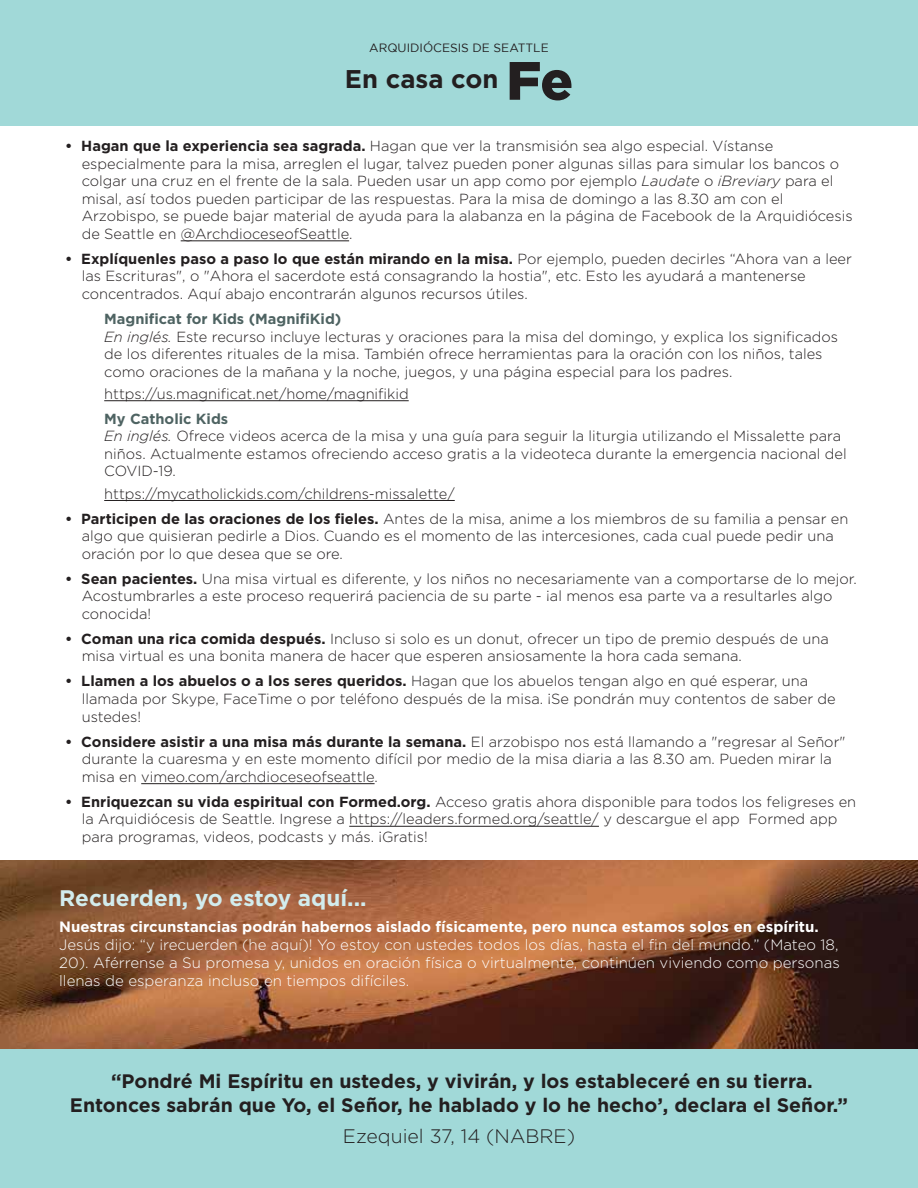
<style>
.page{position:relative;width:918px;height:1188px;background:#fff}
.page>*{position:absolute;margin:0;border:0;box-sizing:border-box;transform-origin:0 0}
.t1{font:700 25.65px "Gotham";color:#231f20}
.t2{font:700 22.5px "Gotham";color:#d2eced}
.t3{font:700 19.5px/23.4px "Gotham";color:#231f20;text-align:center}
.t4{font:300 19.5px "Gotham";color:#231f20}
.t5{font:300 15px/18px "Gotham";color:#fff;text-align:justify}
.t6{font:700 15px "Gotham";color:#fff}
.t7{font:300 14.7px/17.5px "Gotham";color:#231f20}
.t8{font:12px "Gotham";color:#231f20}
.s1{font-weight:900;font-size:54px}
.s2{font-weight:700}
.s3{font-style:italic}
.s4{font-weight:700;color:#4e6362}
</style>
<div class="page">
<img style="left:0;top:861px;width:918px;height:188px">
<div style="left:0;top:0;width:918px;height:126px;background:#a1d9d8"></div>
<div style="left:0;top:1049px;width:918px;height:139px;background:#a1d9d8"></div>
<hr style="left:181px;top:241px;width:168px;height:1px;background:#231f20">
<hr style="left:104px;top:400px;width:305px;height:1px;background:#231f20">
<hr style="left:104px;top:500px;width:351px;height:1px;background:#231f20">
<hr style="left:141px;top:783px;width:234px;height:1px;background:#231f20">
<hr style="left:349px;top:826px;width:250px;height:1px;background:#231f20">
<p class="t8" style="left:369px;top:41px;width:181px">ARQUIDIÓCESIS DE SEATTLE</p>
<h1 class="t1" style="left:345px;top:64px;width:230px">En casa con <span class="s1">Fe</span></h1>
<p class="t7" style="left:82px;top:137px;width:772px;text-indent:-16px"><span class="s2">• Hagan que la experiencia sea sagrada.</span> Hagan que ver la transmisión sea algo especial. Vístanse especialmente para la misa, arreglen el lugar, talvez pueden poner algunas sillas para simular los bancos o colgar una cruz en el frente de la sala. Pueden usar un app como por ejemplo <span class="s3">Laudate</span> o <span class="s3">iBreviary</span> para el misal, así todos pueden participar de las respuestas. Para la misa de domingo a las 8.30 am con el Arzobispo, se puede bajar material de ayuda para la alabanza en la página de Facebook de la Arquidiócesis de Seattle en @ArchdioceseofSeattle.</p>
<p class="t7" style="left:82px;top:250px;width:772px;text-indent:-16px"><span class="s2">• Explíquenles paso a paso lo que están mirando en la misa.</span> Por ejemplo, pueden decirles “Ahora van a leer las Escrituras", o "Ahora el sacerdote está consagrando la hostia", etc. Esto les ayudará a mantenerse concentrados. Aquí abajo encontrarán algunos recursos útiles.</p>
<p class="t7" style="left:104px;top:310px;width:735px"><span class="s4">Magnificat for Kids (MagnifiKid)<br></span><span class="s3">En inglés.</span> Este recurso incluye lecturas y oraciones para la misa del domingo, y explica los significados de los diferentes rituales de la misa. También ofrece herramientas para la oración con los niños, tales como oraciones de la mañana y la noche, juegos, y una página especial para los padres.</p>
<p class="t7" style="left:104px;top:385px;width:306px">https://us.magnificat.net/home/magnifikid</p>
<p class="t7" style="left:104px;top:410px;width:744px"><span class="s4">My Catholic Kids<br></span><span class="s3">En inglés.</span> Ofrece videos acerca de la misa y una guía para seguir la liturgia utilizando el Missalette para niños. Actualmente estamos ofreciendo acceso gratis a la videoteca durante la emergencia nacional del COVID-19.</p>
<p class="t7" style="left:104px;top:484px;width:352px">https://mycatholickids.com/childrens-missalette/</p>
<p class="t7" style="left:82px;top:509px;width:768px;text-indent:-16px"><span class="s2">• Participen de las oraciones de los fieles.</span> Antes de la misa, anime a los miembros de su familia a pensar en algo que quisieran pedirle a Dios. Cuando es el momento de las intercesiones, cada cual puede pedir una oración por lo que desea que se ore.</p>
<p class="t7" style="left:82px;top:570px;width:777px;text-indent:-16px"><span class="s2">• Sean pacientes.</span> Una misa virtual es diferente, y los niños no necesariamente van a comportarse de lo mejor.<br>Acostumbrarles a este proceso requerirá paciencia de su parte - ¡al menos esa parte va a resultarles algo conocida!</p>
<p class="t7" style="left:82px;top:630px;width:749px;text-indent:-16px"><span class="s2">• Coman una rica comida después.</span> Incluso si solo es un donut, ofrecer un tipo de premio después de una misa virtual es una bonita manera de hacer que esperen ansiosamente la hora cada semana.</p>
<p class="t7" style="left:82px;top:672px;width:756px;text-indent:-16px"><span class="s2">• Llamen a los abuelos o a los seres queridos.</span> Hagan que los abuelos tengan algo en qué esperar, una llamada por Skype, FaceTime o por teléfono después de la misa. ¡Se pondrán muy contentos de saber de ustedes!</p>
<p class="t7" style="left:82px;top:732px;width:765px;text-indent:-16px"><span class="s2">• Considere asistir a una misa más durante la semana.</span> El arzobispo nos está llamando a "regresar al Señor" durante la cuaresma y en este momento difícil por medio de la misa diaria a las 8.30 am. Pueden mirar la misa en vimeo.com/archdioceseofseattle.</p>
<p class="t7" style="left:82px;top:793px;width:776px;text-indent:-16px"><span class="s2">• Enriquezcan su vida espiritual con Formed.org.</span> Acceso gratis ahora disponible para todos los feligreses en la Arquidiócesis de Seattle. Ingrese a https://leaders.formed.org/seattle/ y descargue el app Formed app para programas, videos, podcasts y más. ¡Gratis!</p>
<h2 class="t2" style="left:59px;top:885px;width:309px">Recuerden, yo estoy aquí...</h2>
<p class="t6" style="left:59px;top:918px;width:761px">Nuestras circunstancias podrán habernos aislado físicamente, pero nunca estamos solos en espíritu.</p>
<p class="t5" style="left:59px;top:935px;width:782px">Jesús dijo: “y ¡recuerden (he aquí)! Yo estoy con ustedes todos los días, hasta el fin del mundo.” (Mateo 18, 20). Aférrense a Su promesa y, unidos en oración física o virtualmente, continúen viviendo como personas llenas de esperanza incluso en tiempos difíciles.</p>
<h3 class="t3" style="left:70px;top:1069px;width:780px">“Pondré Mi Espíritu en ustedes, y vivirán, y los estableceré en su tierra.<br>Entonces sabrán que Yo, el Señor, he hablado y lo he hecho’, declara el Señor.”</h3>
<h3 class="t4" style="left:343px;top:1125px;width:234px">Ezequiel 37, 14 (NABRE)</h3>
</div>
